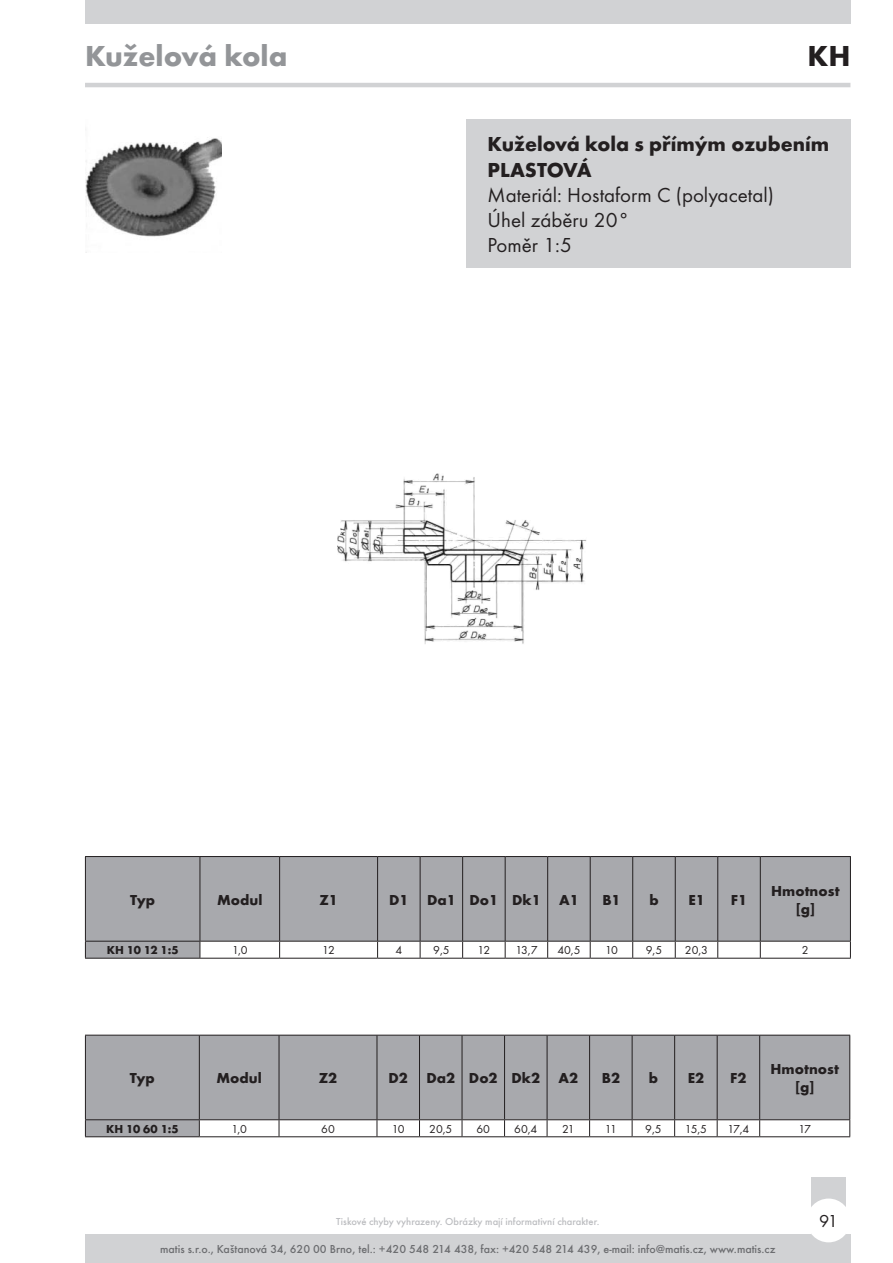
<style>
.page{position:relative;width:893px;height:1263px;background:#fff}
.page>*{position:absolute;margin:0;border:0;box-sizing:border-box;transform-origin:0 0}
.t1{font:700 30px "Futura TEE";letter-spacing:-.005em;color:#939598}
.t2{font:700 30px "Futura TEE";color:#231f20}
.t3{font:21px/25.2px "Futura TCE Boo";color:#231f20}
.t4{font:700 21px/25.2px "Futura TEE";color:#231f20}
.t5{font:18px "Futura TCE Boo";color:#231f20}
.t6{font:700 15px/18px "Futura TEE";color:#231f20;text-align:center}
.t7{font:500 12px "Futura TEE";color:#6c6d70}
.t8{font:12px "Futura TCE Boo";letter-spacing:-.07em;color:#231f20}
.t9{font:700 12px "Futura TEE";letter-spacing:-.015em;color:#231f20}
.t10{font:500 10.5px "Futura TEE";color:#bcbdc0}
</style>
<div class="page">
<hr style="left:85px;top:83px;width:765px;height:4px;background:#d1d2d4">
<div style="left:811px;top:1178px;width:34px;height:85px;background:#d1d2d4"></div>
<div style="left:85px;top:0;width:765px;height:23px;background:#d1d2d4"></div>
<div style="left:85px;top:1234px;width:765px;height:29px;background:#d1d2d4"></div>
<div style="left:807px;top:1198px;width:43px;height:44px;background:#fff;border-radius:50%"></div>
<svg style="left:85px;top:856px;width:766px;height:102px;background:#adaeb1"></svg>
<hr style="left:85px;top:958px;width:115px;height:1px;background:#231f20">
<hr style="left:200px;top:958px;width:80px;height:1px;background:#231f20">
<hr style="left:280px;top:958px;width:98px;height:1px;background:#231f20">
<hr style="left:378px;top:958px;width:42px;height:1px;background:#231f20">
<hr style="left:420px;top:958px;width:43px;height:1px;background:#231f20">
<hr style="left:463px;top:958px;width:42px;height:1px;background:#231f20">
<hr style="left:505px;top:958px;width:43px;height:1px;background:#231f20">
<hr style="left:548px;top:958px;width:42px;height:1px;background:#231f20">
<hr style="left:590px;top:958px;width:43px;height:1px;background:#231f20">
<hr style="left:633px;top:958px;width:42px;height:1px;background:#231f20">
<hr style="left:675px;top:958px;width:43px;height:1px;background:#231f20">
<hr style="left:718px;top:958px;width:42px;height:1px;background:#231f20">
<hr style="left:760px;top:958px;width:91px;height:1px;background:#231f20">
<svg style="left:85px;top:1035px;width:765px;height:101px;background:#aeafb2"></svg>
<hr style="left:85px;top:1136px;width:114px;height:1px;background:#231f20">
<hr style="left:199px;top:1136px;width:80px;height:1px;background:#231f20">
<hr style="left:279px;top:1136px;width:98px;height:1px;background:#231f20">
<hr style="left:377px;top:1136px;width:42px;height:1px;background:#231f20">
<hr style="left:419px;top:1136px;width:43px;height:1px;background:#231f20">
<hr style="left:462px;top:1136px;width:43px;height:1px;background:#231f20">
<hr style="left:505px;top:1136px;width:42px;height:1px;background:#231f20">
<hr style="left:547px;top:1136px;width:43px;height:1px;background:#231f20">
<hr style="left:590px;top:1136px;width:42px;height:1px;background:#231f20">
<hr style="left:632px;top:1136px;width:43px;height:1px;background:#231f20">
<hr style="left:675px;top:1136px;width:42px;height:1px;background:#231f20">
<hr style="left:717px;top:1136px;width:43px;height:1px;background:#231f20">
<hr style="left:760px;top:1136px;width:90px;height:1px;background:#231f20">
<img style="left:85px;top:137px;width:137px;height:100px">
<img style="left:337px;top:473px;width:250px;height:171px">
<div style="left:466px;top:119px;width:384px;height:149px;background:#d1d2d4"></div>
<h1 class="t1" style="left:85px;top:38px;width:204px">Kuželová kola</h1>
<h1 class="t2" style="left:807px;top:38px;width:45px">KH</h1>
<h2 class="t4" style="left:488px;top:131px;width:343px">Kuželová kola s přímým ozubením<br>PLASTOVÁ</h2>
<h2 class="t3" style="left:488px;top:182px;width:288px">Materiál: Hostaform C (polyacetal)<br>Úhel záběru 20°<br>Poměr 1:5</h2>
<p class="t6" style="left:130px;top:890px;width:26px">Typ</p>
<p class="t6" style="left:217px;top:890px;width:47px">Modul</p>
<p class="t6" style="left:319px;top:890px;width:20px">Z1</p>
<p class="t6" style="left:389px;top:890px;width:191px">D1 Da1 Do1 Dk1 A1</p>
<p class="t6" style="left:602px;top:890px;width:20px">B1</p>
<p class="t6" style="left:649px;top:890px;width:11px">b</p>
<p class="t6" style="left:688px;top:890px;width:18px">E1</p>
<p class="t6" style="left:731px;top:890px;width:18px">F1</p>
<p class="t6" style="left:771px;top:881px;width:70px">Hmotnost [g]</p>
<p class="t9" style="left:107px;top:943px;width:73px">KH 10 12 1:5</p>
<p class="t8" style="left:232px;top:943px;width:17px">1,0</p>
<p class="t8" style="left:322px;top:943px;width:14px">12</p>
<p class="t8" style="left:395px;top:943px;width:8px">4</p>
<p class="t8" style="left:433px;top:943px;width:18px">9,5</p>
<p class="t8" style="left:478px;top:943px;width:14px">12</p>
<p class="t8" style="left:515px;top:943px;width:24px">13,7</p>
<p class="t8" style="left:557px;top:943px;width:25px">40,5</p>
<p class="t8" style="left:605px;top:943px;width:14px">10</p>
<p class="t8" style="left:646px;top:943px;width:18px">9,5</p>
<p class="t8" style="left:685px;top:943px;width:25px">20,3</p>
<p class="t8" style="left:802px;top:943px;width:8px">2</p>
<p class="t6" style="left:130px;top:1069px;width:26px">Typ</p>
<p class="t6" style="left:217px;top:1069px;width:47px">Modul</p>
<p class="t6" style="left:319px;top:1069px;width:20px">Z2</p>
<p class="t6" style="left:388px;top:1069px;width:191px">D2 Da2 Do2 Dk2 A2</p>
<p class="t6" style="left:602px;top:1069px;width:20px">B2</p>
<p class="t6" style="left:649px;top:1069px;width:11px">b</p>
<p class="t6" style="left:688px;top:1069px;width:18px">E2</p>
<p class="t6" style="left:730px;top:1069px;width:18px">F2</p>
<p class="t6" style="left:770px;top:1060px;width:70px">Hmotnost [g]</p>
<p class="t9" style="left:106px;top:1121px;width:74px">KH 10 60 1:5</p>
<p class="t8" style="left:231px;top:1122px;width:17px">1,0</p>
<p class="t8" style="left:321px;top:1122px;width:15px">60</p>
<p class="t8" style="left:392px;top:1122px;width:14px">10</p>
<p class="t8" style="left:429px;top:1122px;width:25px">20,5</p>
<p class="t8" style="left:476px;top:1122px;width:15px">60</p>
<p class="t8" style="left:514px;top:1122px;width:25px">60,4</p>
<p class="t8" style="left:562px;top:1122px;width:14px">21</p>
<p class="t8" style="left:605px;top:1122px;width:13px">11</p>
<p class="t8" style="left:645px;top:1122px;width:18px">9,5</p>
<p class="t8" style="left:685px;top:1122px;width:24px">15,5</p>
<p class="t8" style="left:727px;top:1122px;width:23px">17,4</p>
<p class="t8" style="left:798px;top:1122px;width:14px">17</p>
<p class="t10" style="left:336px;top:1215px;width:265px">Tiskové chyby vyhrazeny. Obrázky mají informativní charakter.</p>
<p class="t7" style="left:160px;top:1242px;width:617px">matis s.r.o., Kaštanová 34, 620 00 Brno, tel.: +420 548 214 438, fax: +420 548 214 439, e-mail: info@matis.cz, www.matis.cz</p>
<h3 class="t5" style="left:819px;top:1210px;width:20px">91</h3>
</div>
